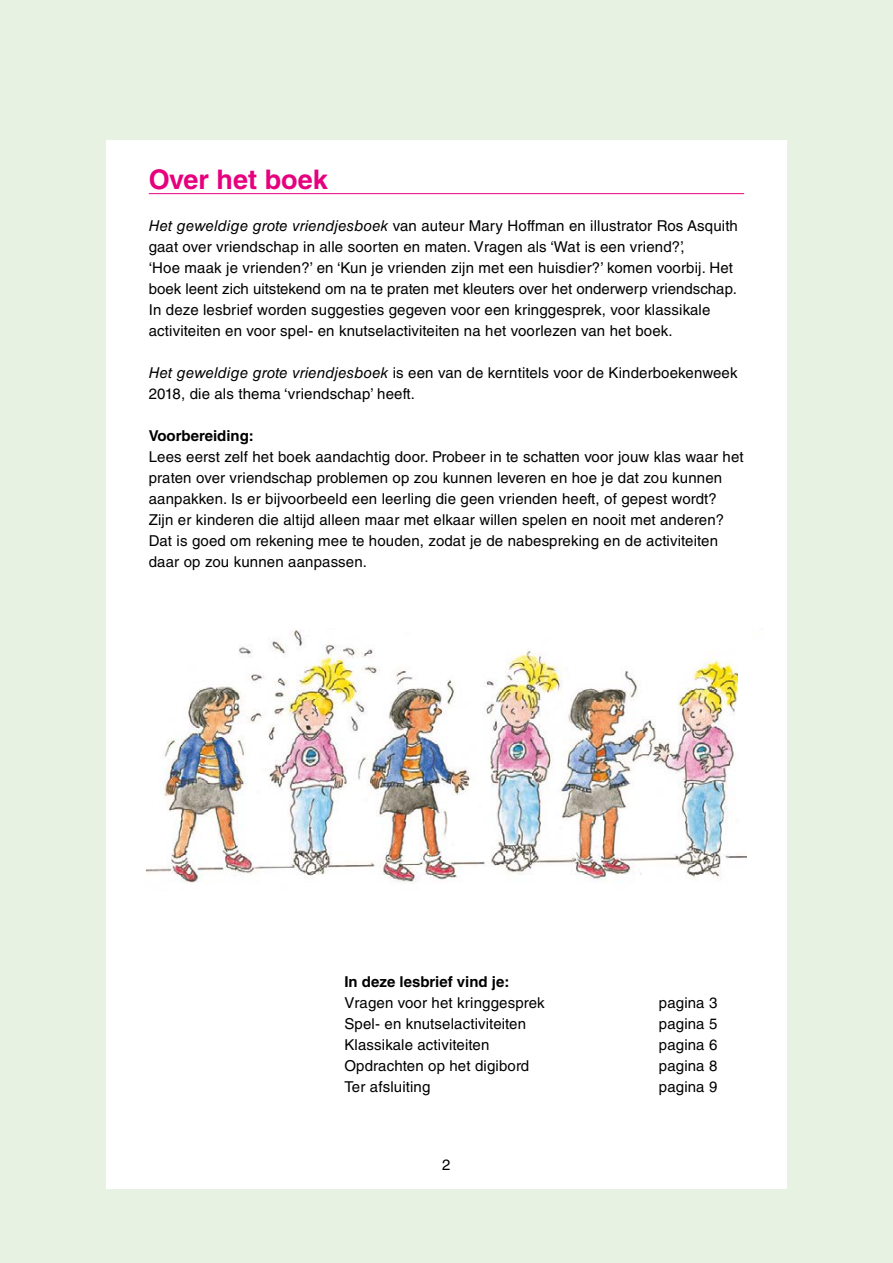
<style>
.page{position:relative;width:893px;height:1263px;background:#e8f2e3}
.page>*{position:absolute;margin:0;border:0;box-sizing:border-box;transform-origin:0 0}
.t1{font:700 27px "Helvetica LT Std";color:#e6007d}
.t2{font:15px/21px "Helvetica LT Std";letter-spacing:.01em;color:#000}
.t3{font:700 15px "Helvetica LT Std";color:#000}
.s1{font-style:italic}
</style>
<div class="page">
<div style="left:106px;top:140px;width:681px;height:1048px;background:#fff"></div>
<hr style="left:149px;top:193px;width:595px;height:1px;background:#e6007d">
<img style="left:146px;top:630px;width:600px;height:253px">
<img style="left:739px;top:630px;width:19px;height:110px">
<h1 class="t1" style="left:149px;top:163px;width:180px">Over het boek</h1>
<p class="t2" style="left:149px;top:215px;width:591px"><span class="s1">Het geweldige grote vriendjesboek</span> van auteur Mary Hoffman en illustrator Ros Asquith gaat over vriendschap in alle soorten en maten. Vragen als ‘Wat is een vriend?’,<br>‘Hoe maak je vrienden?’ en ‘Kun je vrienden zijn met een huisdier?’ komen voorbij. Het boek leent zich uitstekend om na te praten met kleuters over het onderwerp vriendschap.<br>In deze lesbrief worden suggesties gegeven voor een kringgesprek, voor klassikale activiteiten en voor spel- en knutselactiviteiten na het voorlezen van het boek.</p>
<p class="t2" style="left:149px;top:362px;width:590px"><span class="s1">Het geweldige grote vriendjesboek</span> is een van de kerntitels voor de Kinderboekenweek<br>2018, die als thema ‘vriendschap’ heeft.</p>
<p class="t3" style="left:149px;top:427px;width:107px">Voorbereiding:</p>
<p class="t2" style="left:149px;top:446px;width:596px">Lees eerst zelf het boek aandachtig door. Probeer in te schatten voor jouw klas waar het praten over vriendschap problemen op zou kunnen leveren en hoe je dat zou kunnen aanpakken. Is er bijvoorbeeld een leerling die geen vrienden heeft, of gepest wordt?<br>Zijn er kinderen die altijd alleen maar met elkaar willen spelen en nooit met anderen?<br>Dat is goed om rekening mee te houden, zodat je de nabespreking en de activiteiten daar op zou kunnen aanpassen.</p>
<p class="t3" style="left:344px;top:973px;width:166px">In deze lesbrief vind je:</p>
<p class="t2" style="left:344px;top:992px;width:202px">Vragen voor het kringgesprek</p>
<p class="t2" style="left:659px;top:992px;width:60px">pagina 3</p>
<p class="t2" style="left:344px;top:1013px;width:183px">Spel- en knutselactiviteiten</p>
<p class="t2" style="left:659px;top:1013px;width:60px">pagina 5</p>
<p class="t2" style="left:344px;top:1034px;width:146px">Klassikale activiteiten</p>
<p class="t2" style="left:659px;top:1034px;width:60px">pagina 6</p>
<p class="t2" style="left:344px;top:1055px;width:186px">Opdrachten op het digibord</p>
<p class="t2" style="left:659px;top:1055px;width:60px">pagina 8</p>
<p class="t2" style="left:344px;top:1076px;width:88px">Ter afsluiting</p>
<p class="t2" style="left:659px;top:1076px;width:60px">pagina 9</p>
<p class="t2" style="left:442px;top:1154px;width:10px">2</p>
</div>
